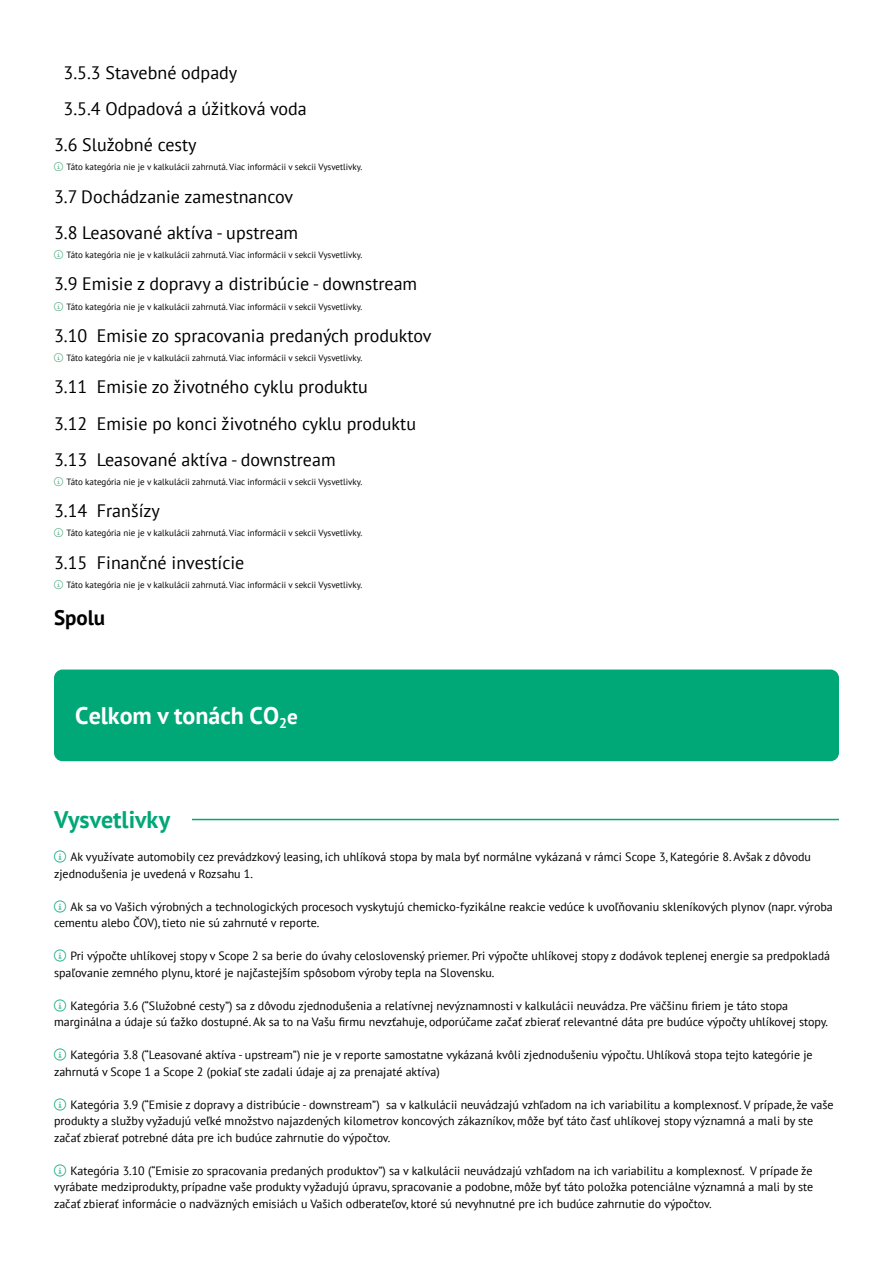
<style>
.page{position:relative;width:893px;height:1263px;background:#fff}
.page>*{position:absolute;margin:0;border:0;box-sizing:border-box;transform-origin:0 0}
.t1{font:700 24px "PT Sans";color:#fff}
.t2{font:700 24px "PT Sans";color:#00a777}
.t3{font:700 21px "PT Sans";color:#000}
.t4{font:18px/36.2px "PT Sans";color:#000}
.t5{font:12px/16.5px "PT Sans";color:#000}
.t6{font:9px "PT Sans";color:#000}
.s1{color:#48a47a}
.s2{font-size:21.15px}
.s3{color:#00a777}
</style>
<div class="page">
<div style="left:54px;top:669px;width:785px;height:92px;background:#00a777;border-radius:9px"></div>
<hr style="left:54px;top:819px;width:785px;height:1px;background:#00a777">
<div style="left:54px;top:806px;width:137px;height:26px;background:#fff"></div>
<h3 class="t4" style="left:64px;top:54px;width:175px">3.5.3 Stavebné odpady</h3>
<h3 class="t4" style="left:64px;top:90px;width:245px">3.5.4 Odpadová a úžitková voda</h3>
<h3 class="t4" style="left:54px;top:126px;width:144px">3.6 Služobné cesty</h3>
<h3 class="t4" style="left:54px;top:178px;width:241px">3.7 Dochádzanie zamestnancov</h3>
<p class="t6" style="left:54px;top:161px;width:310px"><span class="s1">■□●</span> Táto kategória nie je v kalkulácii zahrnutá. Viac informácii v sekcii Vysvetlivky.</p>
<h3 class="t4" style="left:54px;top:214px;width:246px">3.8 Leasované aktíva - upstream</h3>
<p class="t6" style="left:54px;top:249px;width:310px"><span class="s1">■□●</span> Táto kategória nie je v kalkulácii zahrnutá. Viac informácii v sekcii Vysvetlivky.</p>
<h3 class="t4" style="left:54px;top:265px;width:365px">3.9 Emisie z dopravy a distribúcie - downstream</h3>
<p class="t6" style="left:54px;top:301px;width:310px"><span class="s1">■□●</span> Táto kategória nie je v kalkulácii zahrnutá. Viac informácii v sekcii Vysvetlivky.</p>
<h3 class="t4" style="left:54px;top:317px;width:379px">3.10 Emisie zo spracovania predaných produktov</h3>
<p class="t6" style="left:54px;top:352px;width:310px"><span class="s1">■□●</span> Táto kategória nie je v kalkulácii zahrnutá. Viac informácii v sekcii Vysvetlivky.</p>
<h3 class="t4" style="left:54px;top:368px;width:364px">3.11 Emisie zo životného cyklu produktu<br>3.12 Emisie po konci životného cyklu produktu<br>3.13 Leasované aktíva - downstream</h3>
<p class="t6" style="left:54px;top:476px;width:310px"><span class="s1">■□●</span> Táto kategória nie je v kalkulácii zahrnutá. Viac informácii v sekcii Vysvetlivky.</p>
<h3 class="t4" style="left:54px;top:492px;width:107px">3.14 Franšízy</h3>
<p class="t6" style="left:54px;top:527px;width:310px"><span class="s1">■□●</span> Táto kategória nie je v kalkulácii zahrnutá. Viac informácii v sekcii Vysvetlivky.</p>
<h3 class="t4" style="left:54px;top:544px;width:192px">3.15 Finančné investície</h3>
<p class="t6" style="left:54px;top:579px;width:310px"><span class="s1">■□●</span> Táto kategória nie je v kalkulácii zahrnutá. Viac informácii v sekcii Vysvetlivky.</p>
<h2 class="t3" style="left:54px;top:604px;width:53px">Spolu</h2>
<h1 class="t1" style="left:75px;top:700px;width:224px">Celkom v tonách CO<sub>2</sub><span class="s2">e</span></h1>
<h1 class="t2" style="left:54px;top:803px;width:118px">Vysvetlivky</h1>
<p class="t5" style="left:54px;top:848px;width:758px"><span class="s3">■□●</span> Ak využívate automobily cez prevádzkový leasing, ich uhlíková stopa by mala byť normálne vykázaná v rámci Scope 3, Kategórie 8. Avšak z dôvodu zjednodušenia je uvedená v Rozsahu 1.</p>
<p class="t5" style="left:54px;top:898px;width:780px"><span class="s3">■□●</span> Ak sa vo Vašich výrobných a technologických procesoch vyskytujú chemicko-fyzikálne reakcie vedúce k uvoľňovaniu skleníkových plynov (napr. výroba cementu alebo ČOV), tieto nie sú zahrnuté v reporte.</p>
<p class="t5" style="left:54px;top:947px;width:778px"><span class="s3">■□●</span> Pri výpočte uhlíkovej stopy v Scope 2 sa berie do úvahy celoslovenský priemer. Pri výpočte uhlíkovej stopy z dodávok teplenej energie sa predpokladá spaľovanie zemného plynu, ktoré je najčastejším spôsobom výroby tepla na Slovensku.</p>
<p class="t5" style="left:54px;top:997px;width:776px"><span class="s3">■□●</span> Kategória 3.6 (“Služobné cesty”) sa z dôvodu zjednodušenia a relatívnej nevýznamnosti v kalkulácii neuvádza. Pre väčšinu firiem je táto stopa marginálna a údaje sú ťažko dostupné. Ak sa to na Vašu firmu nevzťahuje, odporúčame začať zbierať relevantné dáta pre budúce výpočty uhlíkovej stopy.</p>
<p class="t5" style="left:54px;top:1046px;width:760px"><span class="s3">■□●</span> Kategória 3.8 (“Leasované aktíva - upstream”) nie je v reporte samostatne vykázaná kvôli zjednodušeniu výpočtu. Uhlíková stopa tejto kategórie je zahrnutá v Scope 1 a Scope 2 (pokiaľ ste zadali údaje aj za prenajaté aktíva)</p>
<p class="t5" style="left:54px;top:1096px;width:781px"><span class="s3">■□●</span> Kategória 3.9 (“Emisie z dopravy a distribúcie - downstream”) sa v kalkulácii neuvádzajú vzhľadom na ich variabilitu a komplexnosť. V prípade, že vaše produkty a služby vyžadujú veľké množstvo najazdených kilometrov koncových zákazníkov, môže byť táto časť uhlíkovej stopy významná a mali by ste začať zbierať potrebné dáta pre ich budúce zahrnutie do výpočtov.</p>
<p class="t5" style="left:54px;top:1162px;width:761px;text-align:justify"><span class="s3">■□●</span> Kategória 3.10 (“Emisie zo spracovania predaných produktov”) sa v kalkulácii neuvádzajú vzhľadom na ich variabilitu a komplexnosť. V prípade že vyrábate medziprodukty, prípadne vaše produkty vyžadujú úpravu, spracovanie a podobne, môže byť táto položka potenciálne významná a mali by ste začať zbierať informácie o nadväzných emisiách u Vašich odberateľov, ktoré sú nevyhnutné pre ich budúce zahrnutie do výpočtov.</p>
</div>
